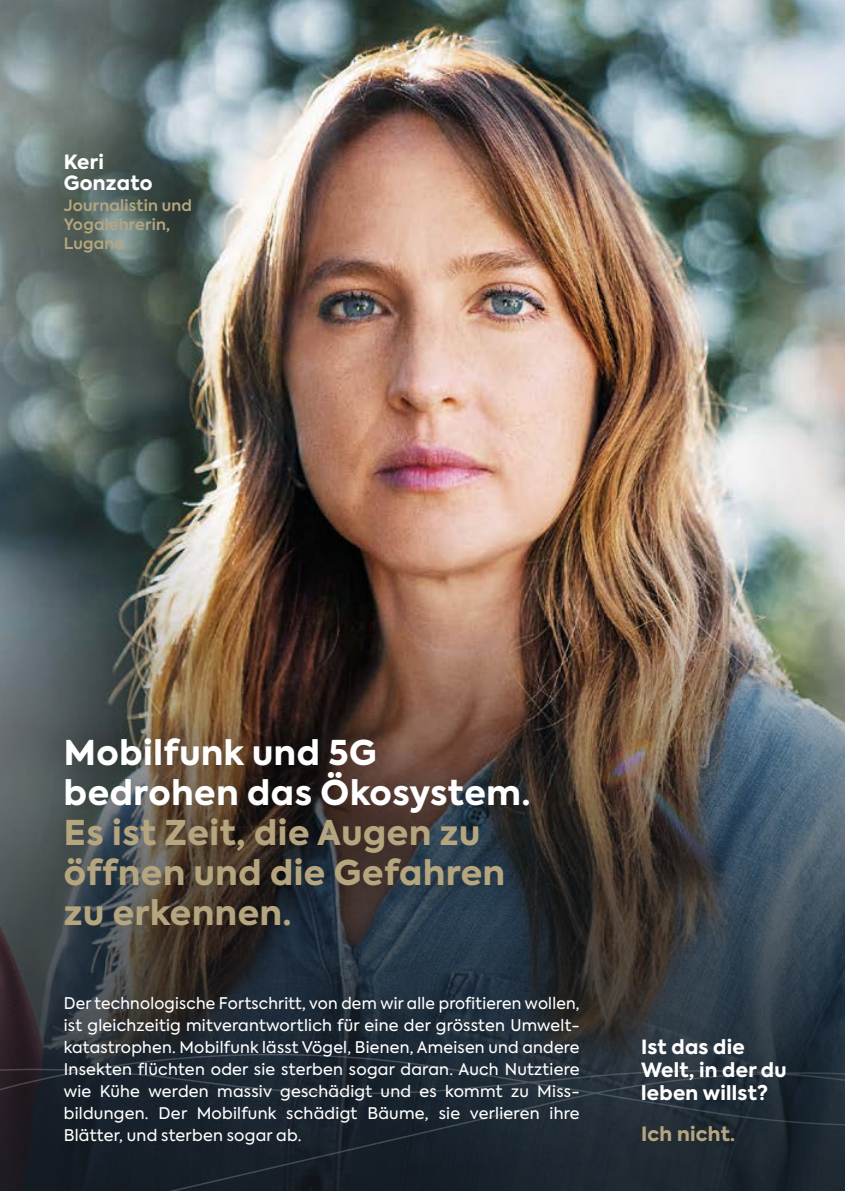
<style>
.page{position:relative;width:845px;height:1191px;background:#fff}
.page>*{position:absolute;margin:0;border:0;box-sizing:border-box;transform-origin:0 0}
.t1{font:800 34px/40px "Axiforma";letter-spacing:.02em;color:#b5a67f}
.t2{font:800 34px/40px "Axiforma";letter-spacing:.02em;color:#fff}
.t3{font:800 19.6px/23px "Axiforma";letter-spacing:.015em;color:#fff}
.t4{font:800 19.6px "Axiforma";letter-spacing:.015em;color:#b5a67f}
.t5{font:16px/22px "Axiforma";letter-spacing:.015em;color:#fff}
.t6{font:600 15.6px/19px "Axiforma";letter-spacing:.015em;color:#b5a67f}
</style>
<div class="page">
<img style="left:0;top:0;width:845px;height:471px">
<img style="left:0;top:471px;width:845px;height:543px">
<svg style="left:0;top:1014px;width:845px;height:177px;background:#1e2831"></svg>
<svg style="left:23px;top:113px;width:186px;height:201px;background:#5c6b67"></svg>
<div style="left:37px;top:711px;width:522px;height:247px;background:#000;opacity:.35"></div>
<p class="t3" style="left:64px;top:152px;width:90px;line-height:21px">Keri<br>Gonzato</p>
<p class="t6" style="left:64px;top:196px;width:130px">Journalistin und<br>Yogalehrerin,<br>Lugano</p>
<h1 class="t2" style="left:64px;top:733px;width:468px">Mobilfunk und 5G bedrohen das Ökosystem.</h1>
<h1 class="t1" style="left:64px;top:813px;width:443px">Es ist Zeit, die Augen zu öffnen und die Gefahren zu erkennen.</h1>
<p class="t5" style="left:64px;top:992px;width:517px">Der technologische Fortschritt, von dem wir alle profitieren wollen, ist gleichzeitig mitverantwortlich für eine der grössten Umwelt&shy;katastrophen. Mobilfunk lässt Vögel, Bienen, Ameisen und andere Insekten flüchten oder sie sterben sogar daran. Auch Nutztiere wie Kühe werden massiv geschädigt und es kommt zu Miss&shy;bildungen. Der Mobilfunk schädigt Bäume, sie verlieren ihre Blätter, und sterben sogar ab.</p>
<p class="t3" style="left:641px;top:1036px;width:147px">Ist das die<br>Welt, in der du leben willst?</p>
<p class="t4" style="left:641px;top:1120px;width:96px">Ich nicht.</p>
</div>
